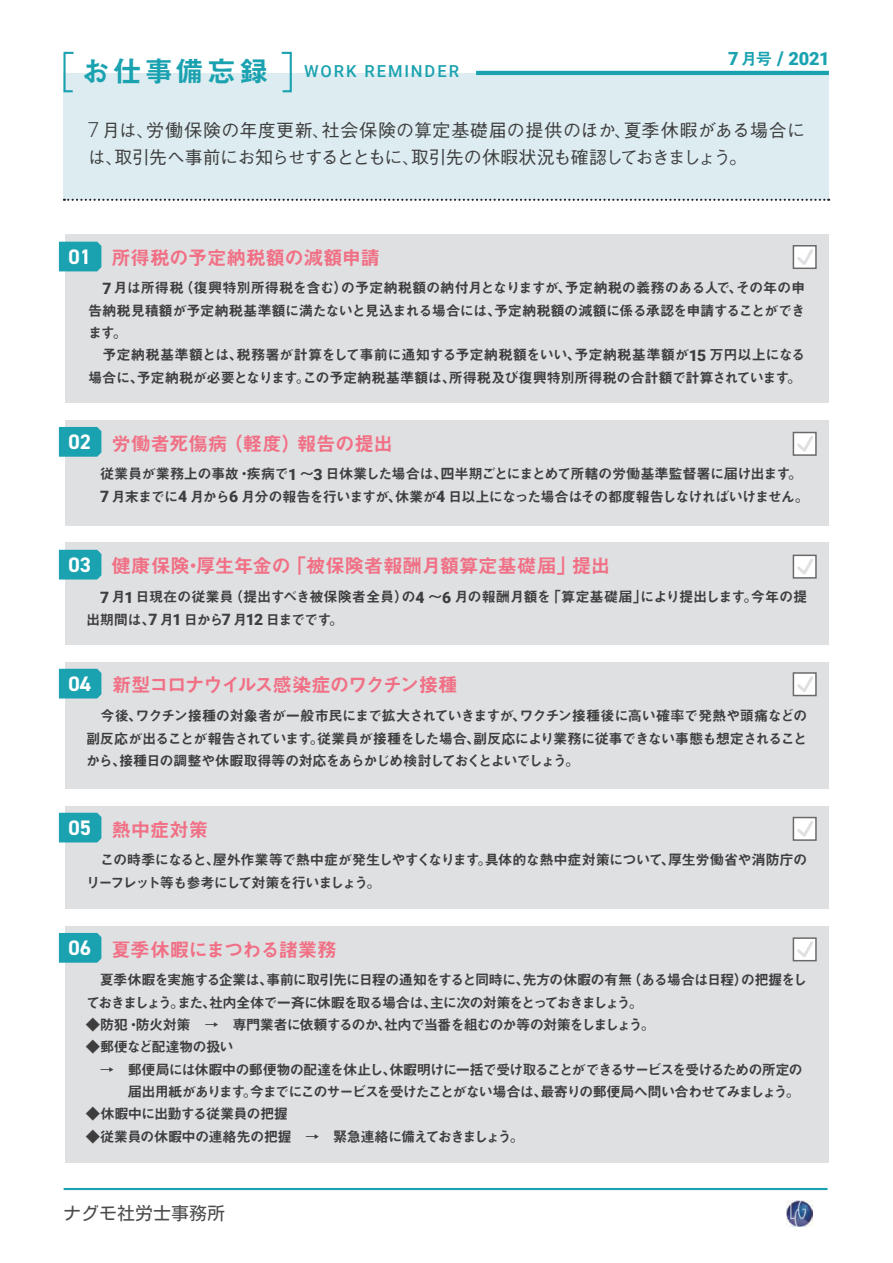
<style>
.page{position:relative;width:893px;height:1263px;background:#fff}
.page>*{position:absolute;margin:0;border:0;box-sizing:border-box;transform-origin:0 0}
.t1{font:700 21px "DIN2014";color:#fff}
.t2{font:19.5px "Midashi Go Pr 6 N MB31 90 msp RKSJ H";letter-spacing:-.02em;color:#f17085}
.t3{font:19.5px "Midashi Go Pr 6 N MB31 90 msp RKSJ H";letter-spacing:-.065em;color:#f17085}
.t4{font:19.5px "Midashi Go Pr 6 N MB31 90 msp RKSJ H";letter-spacing:-.04em;color:#f17085}
.t5{font:900 18.15px "Roboto";color:#1ba2b0}
.t6{font:18px/27px "Gothic BBB Pr 6 N Medium 90 msp RKSJ H";letter-spacing:-.01em;color:#3e3e3f}
.t7{font:18px "Motoya L Cedar W3 90 ms RKSJ H";color:#4c4d4e}
.t8{font:500 16.5px "Roboto";letter-spacing:.115em;color:#1ba2b0}
.t9{font:14.25px/22.4px "Midashi Go Pr 6 N MB31 90 msp RKSJ H";letter-spacing:-.055em;color:#3e3e3f}
.t10{font:14.25px/22.4px "Midashi Go Pr 6 N MB31 90 msp RKSJ H";letter-spacing:-.08em;color:#3e3e3f}
.t11{font:14.25px/22.4px "Midashi Go Pr 6 N MB31 90 msp RKSJ H";letter-spacing:-.025em;color:#3e3e3f}
.t12{font:14.25px/22.4px "Midashi Go Pr 6 N MB31 90 msp RKSJ H";letter-spacing:-.035em;color:#3e3e3f}
.t13{font:14.25px "Midashi Go Pr 6 N MB31 90 msp RKSJ H";letter-spacing:-.075em;color:#3e3e3f}
.s1{font-family:"Midashi Go Pr 6 N MB31 90 msp RKSJ H";font-weight:400;font-size:28.8px}
.s2{font-family:"Midashi Go Pr 6 N MB31 90 msp RKSJ H";font-weight:400;font-size:16.5px}
.s3{font-size:18.9px}
.s4{font-family:"Roboto";font-weight:300;font-size:20.7px}
.s5{font-family:"Roboto";font-weight:900;font-size:15.6px}
.s6{font-family:"DIN2014";font-weight:700;font-size:21px;color:#fff}
</style>
<div class="page">
<img style="left:787px;top:1201px;width:25px;height:25px">
<div style="left:64px;top:74px;width:765px;height:126px;background:#dcecf0"></div>
<svg style="left:64px;top:199px;width:765px;height:2px"></svg>
<div style="left:65px;top:543px;width:764px;height:102px;background:#dfe0e2"></div>
<div style="left:65px;top:662px;width:764px;height:126px;background:#dfe0e2"></div>
<div style="left:65px;top:806px;width:764px;height:102px;background:#dfe0e2"></div>
<div style="left:65px;top:926px;width:764px;height:237px;background:#dfe0e2"></div>
<div style="left:65px;top:420px;width:764px;height:106px;background:#dfe0e2"></div>
<div style="left:65px;top:234px;width:764px;height:168px;background:#dfe0e2"></div>
<div style="left:793px;top:245px;width:24px;height:24px;border:1px solid #69696c"></div>
<svg style="left:794px;top:246px;width:22px;height:22px"></svg>
<div style="left:793px;top:432px;width:24px;height:24px;border:1px solid #69696c"></div>
<svg style="left:794px;top:433px;width:22px;height:22px"></svg>
<div style="left:793px;top:555px;width:24px;height:24px;border:1px solid #69696c"></div>
<svg style="left:794px;top:556px;width:22px;height:22px"></svg>
<div style="left:793px;top:672px;width:24px;height:24px;border:1px solid #69696c"></div>
<svg style="left:794px;top:674px;width:22px;height:21px"></svg>
<div style="left:793px;top:817px;width:24px;height:24px;border:1px solid #69696c"></div>
<svg style="left:794px;top:818px;width:22px;height:22px"></svg>
<div style="left:793px;top:937px;width:24px;height:24px;border:1px solid #69696c"></div>
<svg style="left:794px;top:939px;width:22px;height:22px"></svg>
<svg style="left:59px;top:933px;width:42px;height:30px"></svg>
<svg style="left:59px;top:813px;width:42px;height:29px"></svg>
<svg style="left:59px;top:669px;width:42px;height:30px"></svg>
<svg style="left:59px;top:550px;width:42px;height:30px"></svg>
<svg style="left:59px;top:427px;width:42px;height:30px"></svg>
<svg style="left:59px;top:242px;width:42px;height:29px"></svg>
<hr style="left:476px;top:71px;width:353px;height:4px;background:#1ba2b0">
<svg style="left:63px;top:51px;width:13px;height:42px"></svg>
<svg style="left:280px;top:51px;width:13px;height:42px"></svg>
<hr style="left:64px;top:1188px;width:763px;height:2px;background:#1ba2b0">
<p class="t8" style="left:82px;top:62px;width:379px"><span class="s1">お仕事備忘録　</span>WORK REMINDER</p>
<p class="t5" style="left:728px;top:49px;width:103px">7<span class="s2">月号</span> <span class="s3">/</span> 2021</p>
<p class="t6" style="left:88px;top:119px;width:719px"><span class="s4">7</span> 月は、労働保険の年度更新、社会保険の算定基礎届の提供のほか、夏季休暇がある場合には、取引先へ事前にお知らせするとともに、取引先の休暇状況も確認しておきましょう。</p>
<h1 class="t1" style="left:69px;top:244px;width:24px">01</h1>
<h2 class="t2" style="left:111px;top:250px;width:270px">所得税の予定納税額の減額申請</h2>
<p class="t11" style="left:88px;top:279px;width:719px;text-indent:14px"><span class="s5">7</span> 月は所得税（復興特別所得税を含む）の予定納税額の納付月となりますが、予定納税の義務のある人で、その年の申告納税見積額が予定納税基準額に満たないと見込まれる場合には、予定納税額の減額に係る承認を申請することができます。<br>　予定納税基準額とは、税務署が計算をして事前に通知する予定納税額をいい、予定納税基準額が<span class="s5">15</span> 万円以上になる場合に、予定納税が必要となります。この予定納税基準額は、所得税及び復興特別所得税の合計額で計算されています。</p>
<h1 class="t1" style="left:69px;top:430px;width:24px">02</h1>
<h2 class="t2" style="left:111px;top:437px;width:283px">労働者死傷病（軽度）報告の提出</h2>
<p class="t9" style="left:100px;top:465px;width:710px;text-indent:-14px">　従業員が業務上の事故・疾病で<span class="s5">1</span> ～<span class="s5">3</span> 日休業した場合は、四半期ごとにまとめて所轄の労働基準監督署に届け出ます。<br><span class="s5">7</span> 月末までに<span class="s5">4</span> 月から<span class="s5">6</span> 月分の報告を行いますが、休業が<span class="s5">4</span> 日以上になった場合はその都度報告しなければいけません。</p>
<h1 class="t1" style="left:69px;top:552px;width:24px">03</h1>
<h2 class="t2" style="left:111px;top:559px;width:500px">健康保険・厚生年金の「被保険者報酬月額算定基礎届」提出</h2>
<p class="t12" style="left:86px;top:588px;width:723px;text-indent:14px"><span class="s5">7</span> 月<span class="s5">1</span> 日現在の従業員（提出すべき被保険者全員）の<span class="s5">4</span> ～<span class="s5">6</span> 月の報酬月額を「算定基礎届」により提出します。今年の提出期間は、<span class="s5">7</span> 月<span class="s5">1</span> 日から<span class="s5">7</span> 月<span class="s5">12</span> 日までです。</p>
<h1 class="t1" style="left:69px;top:671px;width:24px">04</h1>
<h2 class="t3" style="left:112px;top:677px;width:347px">新型コロナウイルス感染症のワクチン接種</h2>
<p class="t9" style="left:86px;top:707px;width:723px;text-align:justify">　今後、ワクチン接種の対象者が一般市民にまで拡大されていきますが、ワクチン接種後に高い確率で発熱や頭痛などの副反応が出ることが報告されています。従業員が接種をした場合、副反応により業務に従事できない事態も想定されることから、接種日の調整や休暇取得等の対応をあらかじめ検討しておくとよいでしょう。</p>
<h1 class="t1" style="left:69px;top:815px;width:24px">05</h1>
<h2 class="t2" style="left:111px;top:822px;width:98px">熱中症対策</h2>
<p class="t9" style="left:86px;top:851px;width:723px">　この時季になると、屋外作業等で熱中症が発生しやすくなります。具体的な熱中症対策について、厚生労働省や消防庁のリーフレット等も参考にして対策を行いましょう。</p>
<h2 class="t4" style="left:69px;top:943px;width:270px"><span class="s6">06</span> 夏季休暇にまつわる諸業務</h2>
<p class="t10" style="left:86px;top:971px;width:723px">　夏季休暇を実施する企業は、事前に取引先に日程の通知をすると同時に、先方の休暇の有無（ある場合は日程）の把握をしておきましょう。また、社内全体で一斉に休暇を取る場合は、主に次の対策をとっておきましょう。</p>
<p class="t13" style="left:86px;top:1019px;width:570px">◆防犯・防火対策　→　専門業者に依頼するのか、社内で当番を組むのか等の対策をしましょう。</p>
<p class="t10" style="left:86px;top:1038px;width:718px">◆郵便など配達物の扱い<br>　→　郵便局には休暇中の郵便物の配達を休止し、休暇明けに一括で受け取ることができるサービスを受けるための所定の　　　届出用紙があります。今までにこのサービスを受けたことがない場合は、最寄りの郵便局へ問い合わせてみましょう。</p>
<p class="t9" style="left:86px;top:1105px;width:203px">◆休暇中に出勤する従業員の把握</p>
<p class="t9" style="left:86px;top:1127px;width:439px">◆従業員の休暇中の連絡先の把握　→　緊急連絡に備えておきましょう。</p>
<p class="t7" style="left:63px;top:1204px;width:163px">ナグモ社労士事務所</p>
</div>
